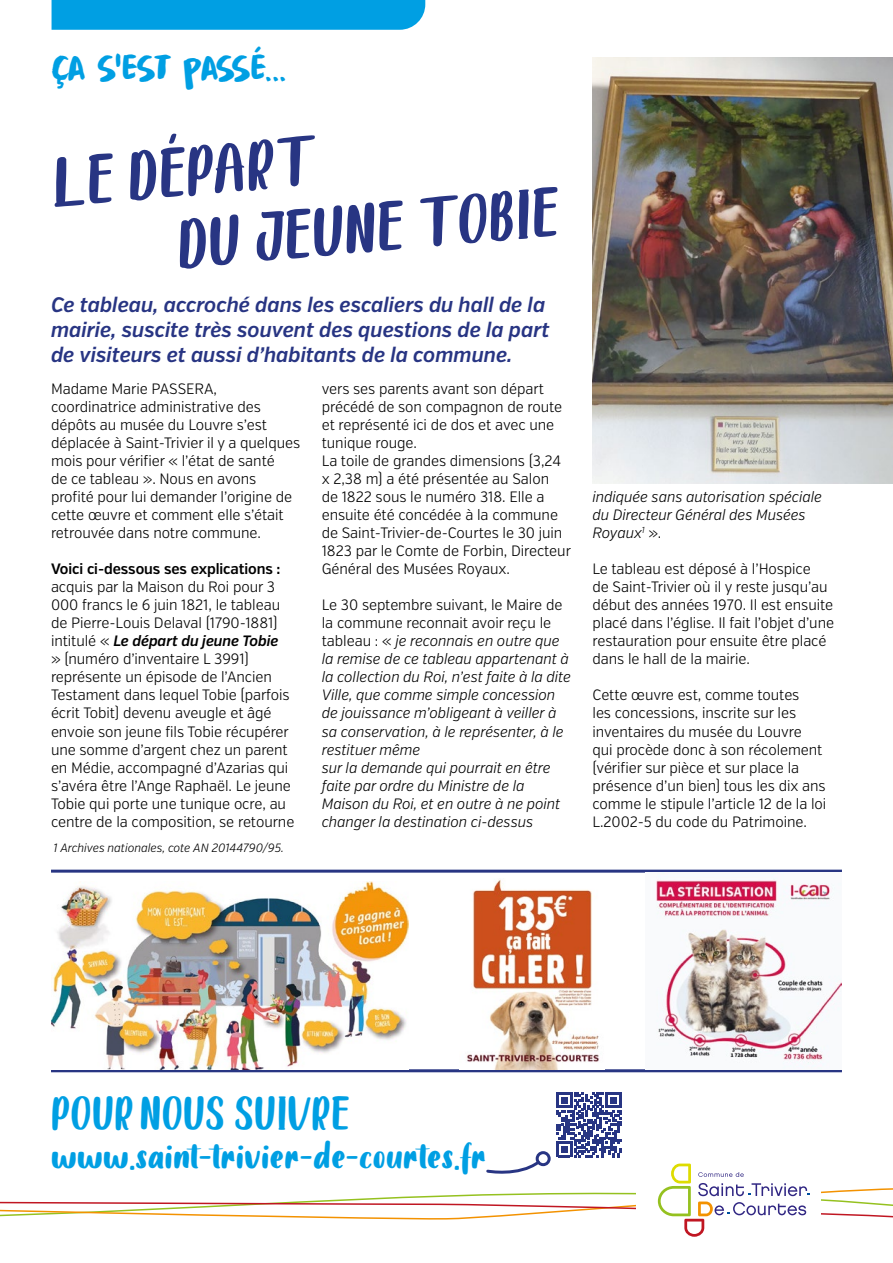
<style>
.page{position:relative;width:893px;height:1263px;background:#fff}
.page>*{position:absolute;margin:0;border:0;box-sizing:border-box;transform-origin:0 0}
.t1{font:66px/72.2px "Chocolate DRINK DEMO";color:#283583}
.t2{font:45px/39px "Chocolate DRINK DEMO";letter-spacing:.01em;color:#009fe3}
.t3{font:39px "Downhill Dive DEMO";letter-spacing:-.03em;color:#009fe3}
.t4{font:italic 600 21px/25.2px "Verb Cond";color:#283583}
.t5{font:300 15px/18px "Verb Cond";letter-spacing:-.005em;color:#000}
.t6{font:italic 300 15px/18px "Verb Cond";letter-spacing:-.005em;color:#000}
.t7{font:600 15px "Verb Cond";letter-spacing:-.005em;color:#000}
.t8{font:italic 300 12px "Verb Cond";letter-spacing:-.005em;color:#000}
.s1{font-weight:600;font-style:italic}
.s2{font-style:normal}
</style>
<div class="page">
<div style="left:52px;top:0;width:373px;height:30px;background:#009fe3"></div>
<hr style="left:51px;top:1069px;width:791px;height:3px;background:#283583">
<hr style="left:51px;top:870px;width:791px;height:3px;background:#283583">
<svg style="left:0;top:1092px;width:893px;height:145px"></svg>
<div style="left:536px;top:1151px;width:15px;height:15px;border:3px solid #283583;border-radius:50%"></div>
<img style="left:592px;top:57px;width:301px;height:427px">
<img style="left:51px;top:881px;width:357px;height:188px">
<img style="left:467px;top:879px;width:132px;height:190px">
<img style="left:656px;top:873px;width:186px;height:195px">
<h3 class="t3" style="left:51px;top:46px;width:237px">ÇA S'EST PASSÉ...</h3>
<h1 class="t1" style="left:166px;top:138px;width:384px;text-indent:-119px;rotate:-5deg">LE DÉPART<br>DU JEUNE T OBIE</h1>
<h3 class="t4" style="left:51px;top:292px;width:500px">Ce tableau, accroché dans les escaliers du hall de la mairie, suscite très souvent des questions de la part de visiteurs et aussi d’habitants de la commune.</h3>
<p class="t5" style="left:51px;top:380px;width:251px">Madame Marie PASSERA, coordinatrice administrative des dépôts au musée du Louvre s’est déplacée à Saint-Trivier il y a quelques mois pour vérifier « l’état de santé<br>de ce tableau ». Nous en avons profité pour lui demander l’origine de cette œuvre et comment elle s’était retrouvée dans notre commune.</p>
<p class="t7" style="left:51px;top:560px;width:231px">Voici ci-dessous ses explications :</p>
<p class="t5" style="left:51px;top:578px;width:245px">acquis par la Maison du Roi pour 3<br>000 francs le 6 juin 1821, le tableau de Pierre-Louis Delaval (1790-1881) intitulé « <span class="s1">Le départ du jeune Tobie<br></span>» (numéro d’inventaire L 3991) représente un épisode de l’Ancien Testament dans lequel Tobie (parfois écrit Tobit) devenu aveugle et âgé envoie son jeune fils Tobie récupérer une somme d’argent chez un parent en Médie, accompagné d’Azarias qui s’avéra être l’Ange Raphaël. Le jeune Tobie qui porte une tunique ocre, au centre de la composition, se retourne</p>
<p class="t8" style="left:54px;top:840px;width:232px">1 Archives nationales, cote AN 20144790/95.</p>
<p class="t5" style="left:322px;top:380px;width:251px">vers ses parents avant son départ précédé de son compagnon de route et représenté ici de dos et avec une tunique rouge.<br>La toile de grandes dimensions (3,24 x 2,38 m) a été présentée au Salon<br>de 1822 sous le numéro 318. Elle a ensuite été concédée à la commune de Saint-Trivier-de-Courtes le 30 juin<br>1823 par le Comte de Forbin, Directeur<br>Général des Musées Royaux.</p>
<p class="t6" style="left:322px;top:596px;width:251px"><span class="s2">Le 30 septembre suivant, le Maire de la commune reconnait avoir reçu le tableau : «</span> je reconnais en outre que la remise de ce tableau appartenant à la collection du Roi, n’est faite à la dite Ville, que comme simple concession de jouissance m’obligeant à veiller à sa conservation, à le représenter, à le restituer même<br>sur la demande qui pourrait en être faite par ordre du Ministre de la Maison du Roi, et en outre à ne point changer la destination ci-dessus</p>
<p class="t6" style="left:592px;top:488px;width:231px">indiquée sans autorisation spéciale du Directeur Général des Musées<br>Royaux<sup>1</sup> <span class="s2">».</span></p>
<p class="t5" style="left:592px;top:560px;width:243px">Le tableau est déposé à l’Hospice<br>de Saint-Trivier où il y reste jusqu’au début des années 1970. Il est ensuite placé dans l’église. Il fait l’objet d’une restauration pour ensuite être placé dans le hall de la mairie.</p>
<p class="t5" style="left:592px;top:686px;width:235px">Cette œuvre est, comme toutes<br>les concessions, inscrite sur les inventaires du musée du Louvre<br>qui procède donc à son récolement (vérifier sur pièce et sur place la présence d’un bien) tous les dix ans comme le stipule l’article 12 de la loi L.2002-5 du code du Patrimoine.</p>
<h2 class="t2" style="left:51px;top:1094px;width:437px">POUR NOUS SUIVRE www.saint-trivier-de-courtes.fr</h2>
</div>
